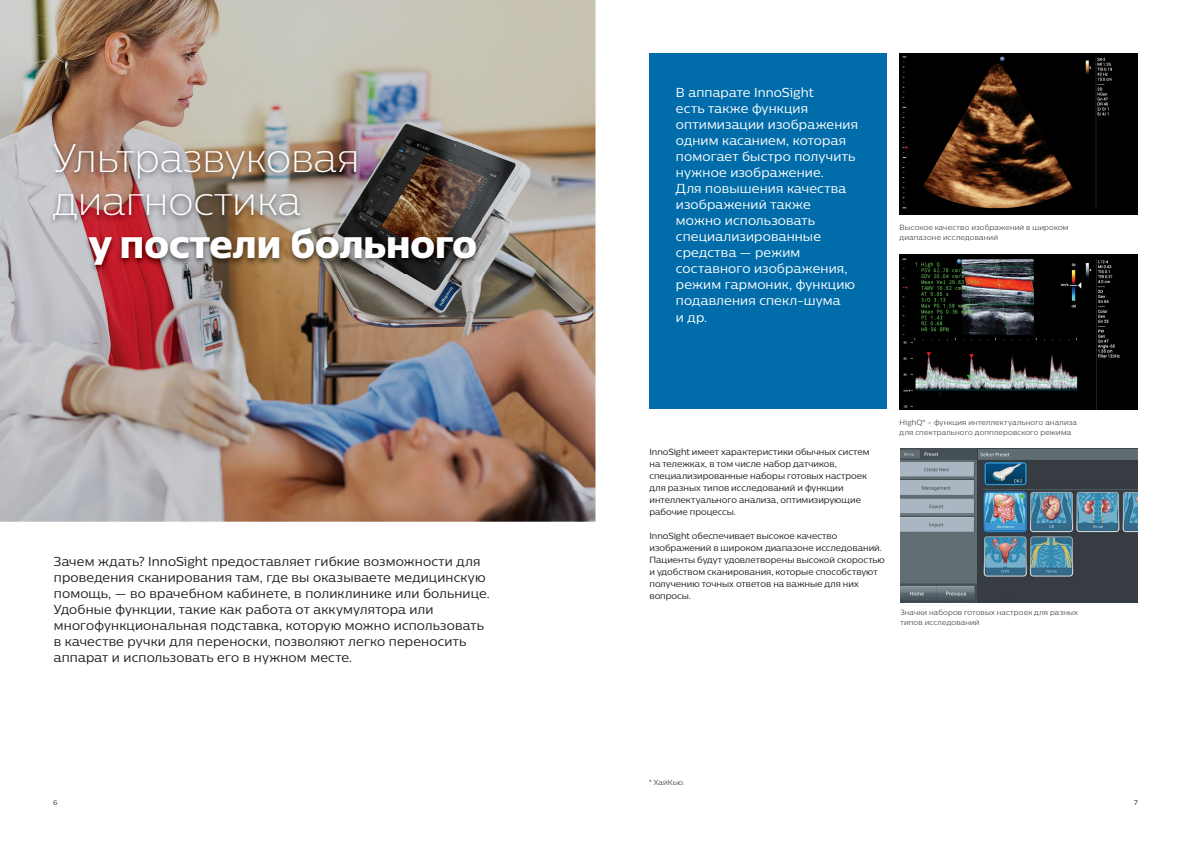
<style>
.page{position:relative;width:1191px;height:842px;background:#fff}
.page>*{position:absolute;margin:0;border:0;box-sizing:border-box;transform-origin:0 0}
.t1{font:40px/43px "Centrale Sans X Light";color:#fff}
.t2{font:40px "Centrale Sans X Bold";color:#fff}
.t3{font:13px/16px "Centrale Sans";letter-spacing:.01em;color:#231f20}
.t4{font:13px/16px "Centrale Sans";letter-spacing:.01em;color:#fff}
.t5{font:9px/12px "Centrale Sans";color:#231f20}
.t6{font:300 7.5px/10px "Centrale Sans";letter-spacing:.02em;color:#231f20}
.t7{font:7px "Centrale Sans";color:#3e3e3f}
.t8{font:7px "Centrale Sans";color:#231f20}
</style>
<div class="page">
<div style="left:649px;top:54px;width:237px;height:355px;background:#006daa"></div>
<img style="left:0;top:0;width:595px;height:522px">
<img style="left:48px;top:141px;width:433px;height:132px">
<img style="left:900px;top:255px;width:237px;height:154px">
<img style="left:899px;top:54px;width:238px;height:160px">
<img style="left:900px;top:448px;width:237px;height:155px">
<h1 class="t1" style="left:53px;top:135px;width:308px">Ультразвуковая диагностика</h1>
<h1 class="t2" style="left:89px;top:217px;width:389px">у постели больного</h1>
<p class="t3" style="left:54px;top:553px;width:437px">Зачем ждать? InnoSight предоставляет гибкие возможности для проведения сканирования там, где вы оказываете медицинскую помощь, — во врачебном кабинете, в поликлинике или больнице.<br>Удобные функции, такие как работа от аккумулятора или многофункциональная подставка, которую можно использовать в качестве ручки для переноски, позволяют легко переносить аппарат и использовать его в нужном месте.</p>
<p class="t4" style="left:676px;top:84px;width:184px">В аппарате InnoSight<br>есть также функция оптимизации изображения одним касанием, которая помогает быстро получить нужное изображение.<br>Для повышения качества изображений также можно использовать специализированные средства — режим составного изображения, режим гармоник, функцию подавления спекл-шума</p>
<h2 class="t4" style="left:676px;top:310px;width:33px">и др.</h2>
<p class="t6" style="left:899px;top:222px;width:170px">Высокое качество изображений в широком диапазоне исследований</p>
<p class="t5" style="left:649px;top:446px;width:221px">InnoSight имеет характеристики обычных систем на тележках, в том числе набор датчиков, специализированные наборы готовых настроек для разных типов исследований и функции интеллектуального анализа, оптимизирующие рабочие процессы.</p>
<p class="t5" style="left:649px;top:530px;width:237px">InnoSight обеспечивает высокое качество изображений в широком диапазоне исследований.<br>Пациенты будут удовлетворены высокой скоростью и удобством сканирования, которые способствуют получению точных ответов на важные для них вопросы.</p>
<p class="t6" style="left:899px;top:417px;width:179px">HighQ* – функция интеллектуального анализа для спектрального допплеровского режима</p>
<p class="t6" style="left:900px;top:607px;width:179px">Значки наборов готовых настроек для разных типов исследований</p>
<p class="t6" style="left:648px;top:777px;width:37px">* ХайКью.</p>
<p class="t7" style="left:53px;top:798px;width:6px">6</p>
<p class="t8" style="left:1134px;top:798px;width:5px">7</p>
</div>
